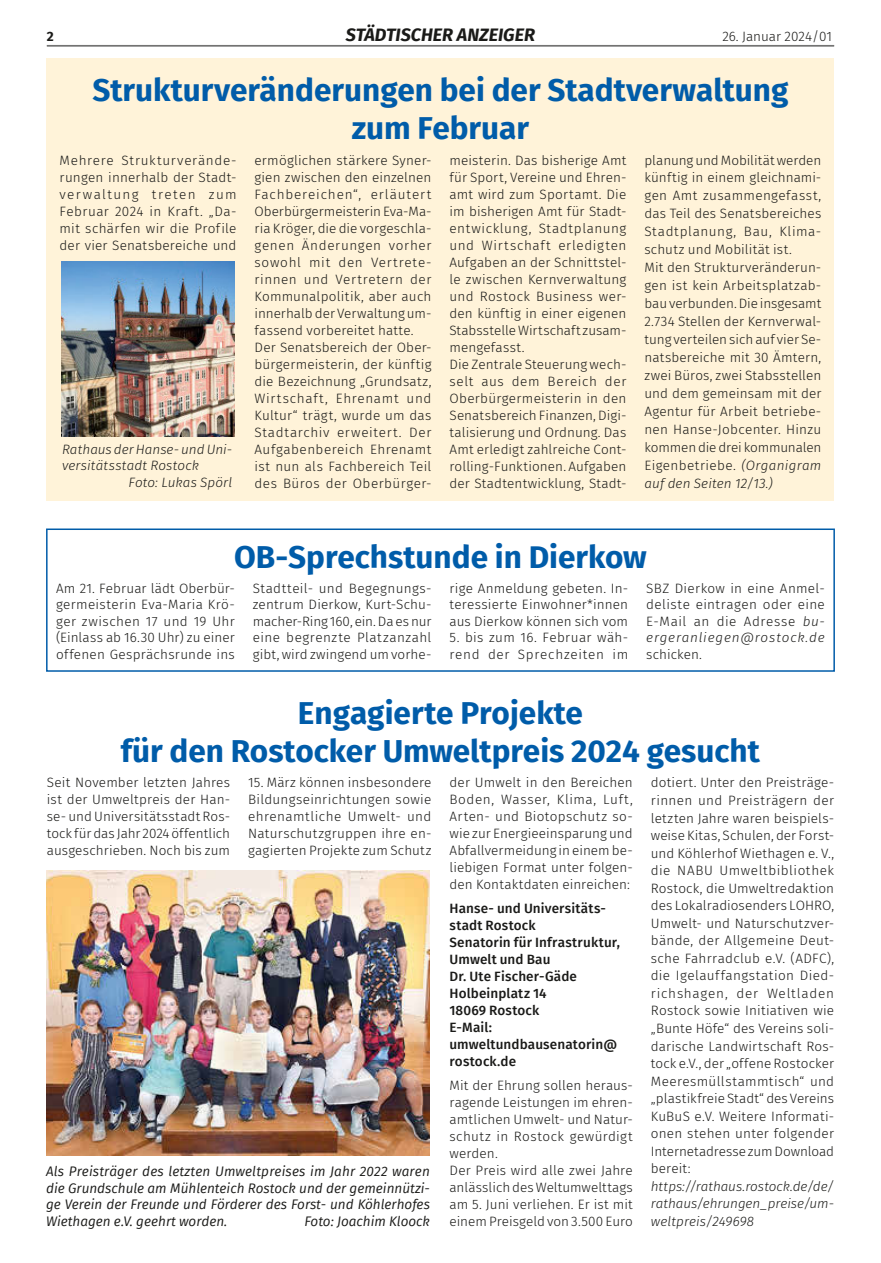
<style>
.page{position:relative;width:881px;height:1263px;background:#fff}
.page>*{position:absolute;margin:0;border:0;box-sizing:border-box;transform-origin:0 0}
.t1{font:700 31.5px/38.2px "Fira Sans";color:#005ca9;text-align:center}
.t2{font:italic 700 18px "Fira Sans";color:#1a1a18}
.t3{font:300 13.5px/17px "Fira Sans";letter-spacing:.015em;color:#1a1a18;text-align:justify}
.t4{font:italic 13.5px/16.5px "Fira Sans";color:#1a1a18;text-align:justify}
.t5{font:500 13.5px/17px "Fira Sans";letter-spacing:.01em;color:#1a1a18}
.t6{font:italic 300 13.5px/17.5px "Fira Sans";letter-spacing:.005em;color:#1a1a18;text-align:justify}
.t7{font:300 13.5px/16.5px "Fira Sans";letter-spacing:.05em;color:#1a1a18}
.t8{font:700 13.5px "Fira Sans";color:#1a1a18}
.s1{font-style:italic}
</style>
<div class="page">
<hr style="left:47px;top:45px;width:786px;height:1px;background:#6f6f6e">
<hr style="left:47px;top:46px;width:786px;height:1px;background:#6f6f6e">
<div style="left:47px;top:58px;width:786px;height:443px;background:#fff3d9"></div>
<img style="left:62px;top:261px;width:172px;height:175px">
<div style="left:46px;top:528px;width:788px;height:144px;border:2px solid #005ca9"></div>
<img style="left:46px;top:870px;width:383px;height:285px">
<p class="t8" style="left:47px;top:25px;width:8px">2</p>
<h2 class="t2" style="left:346px;top:20px;width:190px">STÄDTISCHER ANZEIGER</h2>
<p class="t3" style="left:722px;top:28px;width:111px">26. Januar 2024/01</p>
<h1 class="t1" style="left:92px;top:68px;width:697px">Strukturveränderungen bei der Stadtverwaltung zum Februar</h1>
<p class="t3" style="left:60px;top:151px;width:178px">Mehrere Strukturverände&shy;rungen innerhalb der Stadt&shy;verwaltung treten zum Februar 2024 in Kraft. „Da&shy;mit schärfen wir die Profile der vier Senatsbereiche und</p>
<p class="t3" style="left:254px;top:151px;width:178px;text-align:left">ermöglichen stärkere Syner&shy;gien zwischen den einzelnen<br>Fachbereichen“, erläutert<br>Oberbürgermeisterin Eva-Ma&shy;ria Kröger, die die vorgeschla&shy;genen Änderungen vorher sowohl mit den Vertrete&shy;rinnen und Vertretern der<br>Kommunalpolitik, aber auch innerhalb der Verwaltung um&shy;fassend vorbereitet hatte.<br>Der Senatsbereich der Ober&shy;bürgermeisterin, der künftig die Bezeichnung „Grundsatz,<br>Wirtschaft, Ehrenamt und<br>Kultur“ trägt, wurde um das<br>Stadtarchiv erweitert. Der<br>Aufgabenbereich Ehrenamt ist nun als Fachbereich Teil des Büros der Oberbürger-</p>
<p class="t3" style="left:449px;top:151px;width:178px;text-align:left">meisterin. Das bisherige Amt für Sport, Vereine und Ehren&shy;amt wird zum Sportamt. Die im bisherigen Amt für Stadt&shy;entwicklung, Stadtplanung und Wirtschaft erledigten<br>Aufgaben an der Schnittstel&shy;le zwischen Kernverwaltung und Rostock Business wer&shy;den künftig in einer eigenen<br>Stabsstelle Wirtschaft zusam&shy;mengefasst.<br>Die Zentrale Steuerung wech&shy;selt aus dem Bereich der<br>Oberbürgermeisterin in den<br>Senatsbereich Finanzen, Digi&shy;talisierung und Ordnung. Das<br>Amt erledigt zahlreiche Cont&shy;rolling-Funktionen. Aufgaben der Stadtentwicklung, Stadt-</p>
<p class="t3" style="left:644px;top:151px;width:178px;line-height:18px;text-align:left">planung und Mobilität werden künftig in einem gleichnami&shy;gen Amt zusammengefasst, das Teil des Senatsbereiches<br>Stadtplanung, Bau, Klima&shy;schutz und Mobilität ist.<br>Mit den Strukturveränderun&shy;gen ist kein Arbeitsplatzab&shy;bau verbunden. Die insgesamt<br>2.734 Stellen der Kernverwal&shy;tung verteilen sich auf vier Se&shy;natsbereiche mit 30 Ämtern, zwei Büros, zwei Stabsstellen und dem gemeinsam mit der<br>Agentur für Arbeit betriebe&shy;nen Hanse-Jobcenter. Hinzu kommen die drei kommunalen<br>Eigenbetriebe. <span class="s1">(Organigram auf den Seiten 12/13.)</span></p>
<p class="t6" style="left:62px;top:440px;width:172px">Rathaus der Hanse- und Uni-</p>
<p class="t6" style="left:62px;top:457px;width:138px">versitätsstadt Rostock</p>
<p class="t6" style="left:128px;top:473px;width:105px">Foto: Lukas Spörl</p>
<h1 class="t1" style="left:234px;top:536px;width:414px">OB-Sprechstunde in Dierkow</h1>
<p class="t3" style="left:56px;top:580px;width:180px;line-height:16.5px">Am 21. Februar lädt Oberbür&shy;germeisterin Eva-Maria Krö&shy;ger zwischen 17 und 19 Uhr (Einlass ab 16.30 Uhr) zu einer offenen Gesprächsrunde ins</p>
<p class="t3" style="left:253px;top:580px;width:180px;line-height:16.5px">Stadtteil- und Begegnungs&shy;zentrum Dierkow, Kurt-Schu&shy;macher-Ring 160, ein. Da es nur eine begrenzte Platzanzahl gibt, wird zwingend um vorhe-</p>
<p class="t3" style="left:449px;top:580px;width:180px;line-height:16.5px">rige Anmeldung gebeten. In&shy;teressierte Einwohner*innen aus Dierkow können sich vom</p>
<p class="t7" style="left:449px;top:629px;width:180px">5. bis zum 16. Februar wäh&shy;rend der Sprechzeiten im</p>
<p class="t3" style="left:646px;top:580px;width:180px;line-height:16.5px">SBZ Dierkow in eine Anmel&shy;deliste eintragen oder eine E-Mail an die Adresse <span class="s1">bu&shy;ergeranliegen@rostock.de</span></p>
<p class="t3" style="left:646px;top:646px;width:57px">schicken.</p>
<h1 class="t1" style="left:121px;top:691px;width:640px">Engagierte Projekte<br>für den Rostocker Umweltpreis 2024 gesucht</h1>
<p class="t3" style="left:47px;top:774px;width:185px">Seit November letzten Jahres ist der Umweltpreis der Han&shy;se- und Universitätsstadt Ros&shy;tock für das Jahr 2024 öffentlich ausgeschrieben. Noch bis zum</p>
<p class="t3" style="left:248px;top:774px;width:185px">15. März können insbesondere Bildungseinrichtungen sowie ehrenamtliche Umwelt- und Naturschutzgruppen ihre en&shy;gagierten Projekte zum Schutz</p>
<p class="t3" style="left:449px;top:774px;width:185px">der Umwelt in den Bereichen Boden, Wasser, Klima, Luft, Arten- und Biotopschutz so&shy;wie zur Energieeinsparung und Abfallvermeidung in einem be&shy;liebigen Format unter folgen&shy;den Kontaktdaten einreichen:</p>
<p class="t5" style="left:449px;top:899px;width:172px">Hanse- und Universitäts&shy;stadt Rostock<br>Senatorin für Infrastruktur,<br>Umwelt und Bau<br>Dr. Ute Fischer-Gäde<br>Holbeinplatz 14<br>18069 Rostock<br>E-Mail: umweltundbausenatorin@ rostock.de</p>
<p class="t3" style="left:449px;top:1076px;width:185px;text-align:left">Mit der Ehrung sollen heraus&shy;ragende Leistungen im ehren&shy;amtlichen Umwelt- und Natur&shy;schutz in Rostock gewürdigt werden.<br>Der Preis wird alle zwei Jahre anlässlich des Weltumwelttags am 5. Juni verliehen. Er ist mit einem Preisgeld von 3.500 Euro</p>
<p class="t3" style="left:650px;top:774px;width:185px;line-height:17.5px">dotiert. Unter den Preisträge&shy;rinnen und Preisträgern der letzten Jahre waren beispiels&shy;weise Kitas, Schulen, der Forst&shy;und Köhlerhof Wiethagen e. V., die NABU Umweltbibliothek Rostock, die Umweltredaktion des Lokalradiosenders LOHRO, Umwelt- und Naturschutzver&shy;bände, der Allgemeine Deut&shy;sche Fahrradclub e.V. (ADFC), die Igelauffangstation Died&shy;richshagen, der Weltladen Rostock sowie Initiativen wie „Bunte Höfe“ des Vereins soli&shy;darische Landwirtschaft Ros&shy;tock e.V., der „offene Rostocker Meeresmüllstammtisch“ und „plastikfreie Stadt“ des Vereins KuBuS e.V. Weitere Informati&shy;onen stehen unter folgender Internetadresse zum Download bereit:</p>
<p class="t6" style="left:650px;top:1177px;width:185px">https://rathaus.rostock.de/de/ rathaus/ehrungen_preise/um&shy;weltpreis/249698</p>
<p class="t4" style="left:46px;top:1163px;width:385px">Als Preisträger des letzten Umweltpreises im Jahr 2022 waren die Grundschule am Mühlenteich Rostock und der gemeinnützi&shy;ge Verein der Freunde und Förderer des Forst- und Köhlerhofes Wiethagen e.V. geehrt worden.</p>
<p class="t4" style="left:304px;top:1212px;width:127px">Foto: Joachim Kloock</p>
</div>
